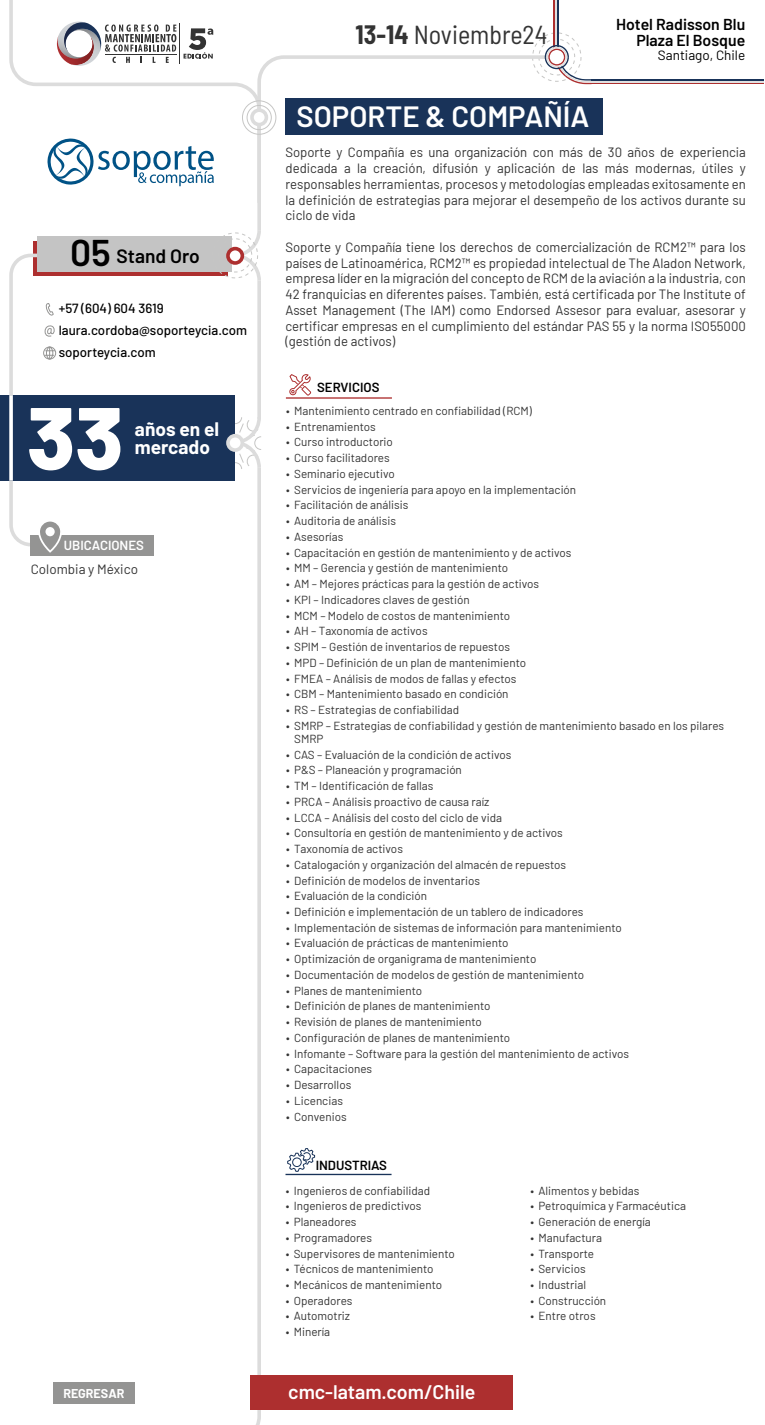
<style>
.page{position:relative;width:765px;height:1425px;background:#fff}
.page>*{position:absolute;margin:0;border:0;box-sizing:border-box;transform-origin:0 0}
.t1{font:800 88.12px "Barlow";color:#fff}
.t2{font:600 29.25px "Barlow";color:#fff}
.t3{font:semi-condensed 26px "Barlow";color:#333}
.t4{font:600 19.62px "Barlow";color:#fff}
.t5{font:600 19.25px "Barlow";color:#000}
.t6{font:700 19.12px/18.4px "Barlow";color:#fff}
.t7{font:600 15.88px/15.6px "Barlow";color:#000;text-align:right}
.t8{font:13.5px/15.8px "Barlow";color:#333;text-align:justify}
.t9{font:13.5px "Barlow";color:#000}
.t10{font:500 13.25px/22px "Barlow";color:#000}
.t11{font:600 13.12px "Barlow";color:#000}
.t12{font:600 13.12px "Barlow";color:#fff}
.t13{font:700 12.5px "Barlow";color:#fff}
.t14{font:11.75px/13px "Barlow";color:#333}
.s1{font-size:37.12px}
.s2{font-weight:700}
</style>
<div class="page">
<div style="left:286px;top:98px;width:317px;height:36px;background:#193359"></div>
<svg style="left:257px;top:399px;width:4px;height:14px"></svg>
<svg style="left:9px;top:0;width:252px;height:226px"></svg>
<svg style="left:256px;top:53px;width:301px;height:153px"></svg>
<svg style="left:235px;top:413px;width:26px;height:51px"></svg>
<svg style="left:30px;top:464px;width:233px;height:960px"></svg>
<div style="left:0;top:395px;width:235px;height:86px;background:#193359"></div>
<div style="left:228px;top:436px;width:14px;height:14px;background:#fff;border-radius:50%"></div>
<div style="left:226px;top:434px;width:18px;height:18px;border:4px solid #dcdcdc;border-radius:50%"></div>
<div style="left:250px;top:1375px;width:263px;height:34px;background:#ad2f2f"></div>
<svg style="left:9px;top:399px;width:4px;height:78px"></svg>
<div style="left:31px;top:535px;width:123px;height:20px;background:#949493"></div>
<div style="left:252px;top:110px;width:14px;height:15px;background:#fff;border-radius:50%"></div>
<div style="left:250px;top:108px;width:18px;height:18px;border:4px solid #dcdcdc;border-radius:50%"></div>
<svg style="left:536px;top:0;width:228px;height:84px"></svg>
<svg style="left:9px;top:477px;width:114px;height:76px"></svg>
<div style="left:45px;top:527px;width:10px;height:9px;background:#fff;border-radius:50%"></div>
<div style="left:242px;top:101px;width:34px;height:33px;border:1px solid #c6c6c5;border-radius:50%"></div>
<div style="left:247px;top:105px;width:25px;height:25px;border:1px solid #c6c6c5;border-radius:50%"></div>
<svg style="left:289px;top:374px;width:23px;height:22px"></svg>
<hr style="left:286px;top:397px;width:106px;height:2px;background:#ad2f2f">
<svg style="left:9px;top:226px;width:252px;height:173px"></svg>
<hr style="left:286px;top:1173px;width:106px;height:2px;background:#193359">
<svg style="left:287px;top:1148px;width:28px;height:24px"></svg>
<hr style="left:179px;top:24px;width:1px;height:40px;background:#333">
<svg style="left:57px;top:22px;width:119px;height:44px"></svg>
<svg style="left:184px;top:28px;width:29px;height:31px"></svg>
<div style="left:53px;top:1382px;width:82px;height:21px;background:#949493"></div>
<h3 class="t5" style="left:70px;top:242px;width:131px"><span class="s1">05</span> Stand Oro</h3>
<p class="t10" style="left:59px;top:296px;width:190px">+57 (604) 604 3619 laura.cordoba@soporteycia.com soporteycia.com</p>
<h1 class="t1" style="left:27px;top:372px;width:98px">33</h1>
<h3 class="t6" style="left:135px;top:418px;width:86px">años en el mercado</h3>
<p class="t12" style="left:64px;top:535px;width:82px">UBICACIONES</p>
<p class="t8" style="left:31px;top:560px;width:109px">Colombia y México</p>
<p class="t13" style="left:63px;top:1383px;width:63px">REGRESAR</p>
<h3 class="t3" style="left:356px;top:16px;width:193px"><span class="s2">13-14</span> Noviembre24</h3>
<h2 class="t2" style="left:297px;top:95px;width:294px">SOPORTE &amp; COMPAÑÍA</h2>
<h3 class="t7" style="left:616px;top:15px;width:131px">Hotel Radisson Blu<br>Plaza El Bosque</h3>
<p class="t9" style="left:658px;top:46px;width:89px">Santiago, Chile</p>
<p class="t8" style="left:286px;top:144px;width:462px">Soporte y Compañía es una organización con más de 30 años de experiencia dedicada a la creación, difusión y aplicación de las más modernas, útiles y responsables herramientas, procesos y metodologías empleadas exitosamente en la definición de estrategias para mejorar el desempeño de los activos durante su ciclo de vida</p>
<p class="t8" style="left:286px;top:238px;width:462px">Soporte y Compañía tiene los derechos de comercialización de RCM2™ para los países de Latinoamérica, RCM2™ es propiedad intelectual de The Aladon Network, empresa líder en la migración del concepto de RCM de la aviación a la industria, con 42 franquicias en diferentes países. También, está certificada por The Institute of Asset Management (The IAM) como Endorsed Assesor para evaluar, asesorar y certificar empresas en el cumplimiento del estándar PAS 55 y la norma ISO55000 (gestión de activos)</p>
<p class="t11" style="left:317px;top:378px;width:64px">SERVICIOS</p>
<p class="t14" style="left:286px;top:403px;width:247px">• Mantenimiento centrado en confiabilidad (RCM)</p>
<p class="t14" style="left:286px;top:419px;width:91px">• Entrenamientos</p>
<p class="t14" style="left:286px;top:435px;width:108px">• Curso introductorio</p>
<p class="t14" style="left:286px;top:450px;width:105px">• Curso facilitadores</p>
<p class="t14" style="left:286px;top:466px;width:110px">• Seminario ejecutivo</p>
<p class="t14" style="left:286px;top:482px;width:292px">• Servicios de ingeniería para apoyo en la implementación</p>
<p class="t14" style="left:286px;top:498px;width:124px">• Facilitación de análisis</p>
<p class="t14" style="left:286px;top:513px;width:111px">• Auditoria de análisis</p>
<p class="t14" style="left:286px;top:529px;width:59px">• Asesorías</p>
<p class="t14" style="left:286px;top:545px;width:287px">• Capacitación en gestión de mantenimiento y de activos</p>
<p class="t14" style="left:286px;top:561px;width:224px">• MM – Gerencia y gestión de mantenimiento</p>
<p class="t14" style="left:286px;top:576px;width:255px">• AM – Mejores prácticas para la gestión de activos</p>
<p class="t14" style="left:286px;top:592px;width:185px">• KPI – Indicadores claves de gestión</p>
<p class="t14" style="left:286px;top:608px;width:226px">• MCM – Modelo de costos de mantenimiento</p>
<p class="t14" style="left:286px;top:623px;width:143px">• AH – Taxonomía de activos</p>
<p class="t14" style="left:286px;top:639px;width:225px">• SPIM – Gestión de inventarios de repuestos</p>
<p class="t14" style="left:286px;top:655px;width:242px">• MPD – Definición de un plan de mantenimiento</p>
<p class="t14" style="left:286px;top:671px;width:232px">• FMEA – Análisis de modos de fallas y efectos</p>
<p class="t14" style="left:286px;top:686px;width:224px">• CBM – Mantenimiento basado en condición</p>
<p class="t14" style="left:286px;top:702px;width:175px">• RS – Estrategias de confiabilidad</p>
<p class="t14" style="left:294px;top:718px;width:431px;text-indent:-8px">• SMRP – Estrategias de confiabilidad y gestión de mantenimiento basado en los pilares<br>SMRP</p>
<p class="t14" style="left:286px;top:747px;width:227px">• CAS – Evaluación de la condición de activos</p>
<p class="t14" style="left:286px;top:762px;width:177px">• P&amp;S – Planeación y programación</p>
<p class="t14" style="left:286px;top:778px;width:149px">• TM – Identificación de fallas</p>
<p class="t14" style="left:286px;top:794px;width:205px">• PRCA – Análisis proactivo de causa raíz</p>
<p class="t14" style="left:286px;top:810px;width:217px">• LCCA – Análisis del costo del ciclo de vida</p>
<p class="t14" style="left:286px;top:825px;width:278px">• Consultoría en gestión de mantenimiento y de activos</p>
<p class="t14" style="left:286px;top:841px;width:118px">• Taxonomía de activos</p>
<p class="t14" style="left:286px;top:857px;width:282px">• Catalogación y organización del almacén de repuestos</p>
<p class="t14" style="left:286px;top:873px;width:195px">• Definición de modelos de inventarios</p>
<p class="t14" style="left:286px;top:888px;width:143px">• Evaluación de la condición</p>
<p class="t14" style="left:286px;top:904px;width:299px">• Definición e implementación de un tablero de indicadores</p>
<p class="t14" style="left:286px;top:920px;width:337px">• Implementación de sistemas de información para mantenimiento</p>
<p class="t14" style="left:286px;top:935px;width:224px">• Evaluación de prácticas de mantenimiento</p>
<p class="t14" style="left:286px;top:951px;width:252px">• Optimización de organigrama de mantenimiento</p>
<p class="t14" style="left:286px;top:967px;width:300px">• Documentación de modelos de gestión de mantenimiento</p>
<p class="t14" style="left:286px;top:983px;width:138px">• Planes de mantenimiento</p>
<p class="t14" style="left:286px;top:998px;width:206px">• Definición de planes de mantenimiento</p>
<p class="t14" style="left:286px;top:1014px;width:197px">• Revisión de planes de mantenimiento</p>
<p class="t14" style="left:286px;top:1030px;width:226px">• Configuración de planes de mantenimiento</p>
<p class="t14" style="left:286px;top:1046px;width:344px">• Infomante – Software para la gestión del mantenimiento de activos</p>
<p class="t14" style="left:286px;top:1061px;width:88px">• Capacitaciones</p>
<p class="t14" style="left:286px;top:1077px;width:67px">• Desarrollos</p>
<p class="t14" style="left:286px;top:1093px;width:58px">• Licencias</p>
<p class="t14" style="left:286px;top:1109px;width:62px">• Convenios</p>
<p class="t11" style="left:316px;top:1156px;width:73px">INDUSTRIAS</p>
<p class="t14" style="left:286px;top:1182px;width:146px">• Ingenieros de confiabilidad</p>
<p class="t14" style="left:286px;top:1198px;width:137px">• Ingenieros de predictivos</p>
<p class="t14" style="left:286px;top:1214px;width:72px">• Planeadores</p>
<p class="t14" style="left:286px;top:1230px;width:88px">• Programadores</p>
<p class="t14" style="left:286px;top:1245px;width:171px">• Supervisores de mantenimiento</p>
<p class="t14" style="left:286px;top:1261px;width:149px">• Técnicos de mantenimiento</p>
<p class="t14" style="left:286px;top:1277px;width:158px">• Mecánicos de mantenimiento</p>
<p class="t14" style="left:286px;top:1293px;width:68px">• Operadores</p>
<p class="t14" style="left:286px;top:1308px;width:66px">• Automotriz</p>
<p class="t14" style="left:286px;top:1324px;width:46px">• Minería</p>
<h3 class="t4" style="left:288px;top:1377px;width:189px">cmc-latam.com/Chile</h3>
<p class="t14" style="left:530px;top:1182px;width:110px">• Alimentos y bebidas</p>
<p class="t14" style="left:530px;top:1198px;width:157px">• Petroquímica y Farmacéutica</p>
<p class="t14" style="left:530px;top:1214px;width:122px">• Generación de energía</p>
<p class="t14" style="left:530px;top:1230px;width:73px">• Manufactura</p>
<p class="t14" style="left:530px;top:1245px;width:65px">• Transporte</p>
<p class="t14" style="left:530px;top:1261px;width:57px">• Servicios</p>
<p class="t14" style="left:530px;top:1277px;width:57px">• Industrial</p>
<p class="t14" style="left:530px;top:1293px;width:77px">• Construcción</p>
<p class="t14" style="left:530px;top:1308px;width:67px">• Entre otros</p>
</div>
